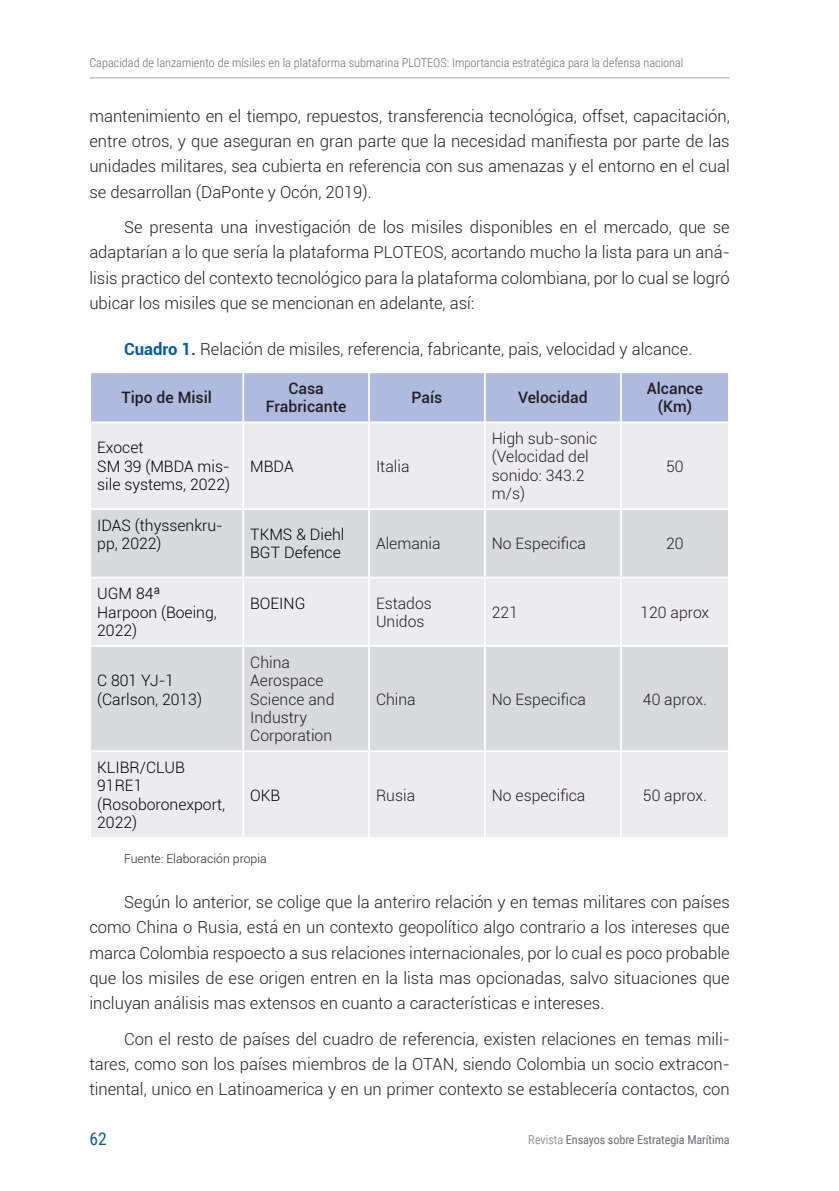
<style>
.page{position:relative;width:839px;height:1191px;background:#fff}
.page>*{position:absolute;margin:0;border:0;box-sizing:border-box;transform-origin:0 0}
.t1{font:17.5px "Roboto Condensed";color:#015aaa}
.PARRAFOS{font:300 16.62px/25.4px "Roboto";color:#231f20;text-align:justify}
.PRIMER_PARRAFO{font:300 15.75px/18.4px "Roboto";color:#231f20}
.PRIMER_PARRAFO-2{font:300 15.75px/18.4px "Roboto";color:#000}
.PRIMER_PARRAFO-3{font:500 15.75px/18.4px "Roboto";color:#231f20;text-align:center}
.t2{font:300 12.25px "Roboto Condensed";color:#6c6d70}
.t3{font:12.25px "Roboto Condensed";letter-spacing:-.01em;color:#6c6d70}
.FUENTE_OK{font:300 12.25px "Roboto";color:#231f20}
.s1{font-weight:700;color:#015aaa}
.s2{font-weight:300}
</style>
<div class="page">
<hr style="left:89px;top:77px;width:640px;height:1px;background:#a8a9ad">
<div style="left:91px;top:373px;width:636px;height:48px;background:#aebade"></div>
<div style="left:91px;top:423px;width:636px;height:414px;background:#ececee"></div>
<svg style="left:91px;top:510px;width:636px;height:240px;background:#dedfe1"></svg>
<hr style="left:242px;top:373px;width:2px;height:48px;background:#fff">
<hr style="left:368px;top:373px;width:2px;height:48px;background:#fff">
<hr style="left:484px;top:373px;width:1px;height:48px;background:#fff">
<hr style="left:620px;top:373px;width:1px;height:48px;background:#fff">
<hr style="left:242px;top:423px;width:2px;height:85px;background:#fff">
<hr style="left:368px;top:423px;width:2px;height:85px;background:#fff">
<hr style="left:484px;top:423px;width:1px;height:85px;background:#fff">
<hr style="left:620px;top:423px;width:1px;height:85px;background:#fff">
<hr style="left:89px;top:508px;width:154px;height:2px;background:#fff">
<hr style="left:243px;top:508px;width:126px;height:2px;background:#fff">
<hr style="left:242px;top:510px;width:2px;height:67px;background:#fff">
<hr style="left:369px;top:508px;width:115px;height:2px;background:#fff">
<hr style="left:368px;top:510px;width:2px;height:67px;background:#fff">
<hr style="left:484px;top:508px;width:136px;height:2px;background:#fff">
<hr style="left:484px;top:510px;width:1px;height:67px;background:#fff">
<hr style="left:620px;top:508px;width:109px;height:2px;background:#fff">
<hr style="left:620px;top:510px;width:1px;height:67px;background:#fff">
<hr style="left:89px;top:577px;width:154px;height:1px;background:#fff">
<hr style="left:243px;top:577px;width:126px;height:1px;background:#fff">
<hr style="left:242px;top:578px;width:2px;height:67px;background:#fff">
<hr style="left:369px;top:577px;width:115px;height:1px;background:#fff">
<hr style="left:368px;top:578px;width:2px;height:67px;background:#fff">
<hr style="left:484px;top:577px;width:136px;height:1px;background:#fff">
<hr style="left:484px;top:578px;width:1px;height:67px;background:#fff">
<hr style="left:620px;top:577px;width:109px;height:1px;background:#fff">
<hr style="left:620px;top:578px;width:1px;height:67px;background:#fff">
<hr style="left:89px;top:645px;width:154px;height:2px;background:#fff">
<hr style="left:243px;top:645px;width:126px;height:2px;background:#fff">
<hr style="left:242px;top:647px;width:2px;height:103px;background:#fff">
<hr style="left:369px;top:645px;width:115px;height:2px;background:#fff">
<hr style="left:368px;top:647px;width:2px;height:103px;background:#fff">
<hr style="left:484px;top:645px;width:136px;height:2px;background:#fff">
<hr style="left:484px;top:647px;width:1px;height:103px;background:#fff">
<hr style="left:620px;top:645px;width:109px;height:2px;background:#fff">
<hr style="left:620px;top:647px;width:1px;height:103px;background:#fff">
<hr style="left:89px;top:750px;width:154px;height:2px;background:#fff">
<hr style="left:243px;top:750px;width:126px;height:2px;background:#fff">
<hr style="left:242px;top:752px;width:2px;height:85px;background:#fff">
<hr style="left:369px;top:750px;width:115px;height:2px;background:#fff">
<hr style="left:368px;top:752px;width:2px;height:85px;background:#fff">
<hr style="left:484px;top:750px;width:136px;height:2px;background:#fff">
<hr style="left:484px;top:752px;width:1px;height:85px;background:#fff">
<hr style="left:620px;top:750px;width:109px;height:2px;background:#fff">
<hr style="left:620px;top:752px;width:1px;height:85px;background:#fff">
<p class="t2" style="left:89px;top:54px;width:595px">Capacidad de lanzamiento de mísiles en la plataforma submarina PLOTEOS: Importancia estratégica para la defensa nacional</p>
<p class="PARRAFOS" style="left:89px;top:102px;width:642px">mantenimiento en el tiempo, repuestos, transferencia tecnológica, offset, capacitación, entre otros, y que aseguran en gran parte que la necesidad manifiesta por parte de las unidades militares, sea cubierta en referencia con sus amenazas y el entorno en el cual se desarrollan (DaPonte y Ocón, 2019).</p>
<p class="PARRAFOS" style="left:89px;top:214px;width:641px;text-indent:35px">Se presenta una investigación de los misiles disponibles en el mercado, que se adaptarían a lo que sería la plataforma PLOTEOS, acortando mucho la lista para un aná&shy;lisis practico del contexto tecnológico para la plataforma colombiana, por lo cual se logró ubicar los misiles que se mencionan en adelante, así:</p>
<p class="PARRAFOS" style="left:124px;top:335px;width:569px"><span class="s1">Cuadro 1.</span> Relación de misiles, referencia, fabricante, pais, velocidad y alcance.</p>
<p class="PRIMER_PARRAFO-3" style="left:121px;top:388px;width:92px">Tipo de Misil</p>
<p class="PRIMER_PARRAFO-3" style="left:266px;top:379px;width:82px">Casa<br>Frabricante</p>
<p class="PRIMER_PARRAFO-3" style="left:411px;top:388px;width:32px">País</p>
<p class="PRIMER_PARRAFO-3" style="left:518px;top:388px;width:71px">Velocidad</p>
<p class="PRIMER_PARRAFO-3" style="left:646px;top:379px;width:58px">Alcance</p>
<p class="PRIMER_PARRAFO-3" style="left:657px;top:397px;width:36px">(Km)</p>
<p class="PRIMER_PARRAFO-2" style="left:97px;top:438px;width:48px">Exocet</p>
<p class="PRIMER_PARRAFO-2" style="left:97px;top:456px;width:134px">SM 39 (MBDA mis&shy;sile systems, 2022)</p>
<p class="PRIMER_PARRAFO-2" style="left:250px;top:456px;width:45px">MBDA</p>
<p class="PRIMER_PARRAFO" style="left:376px;top:456px;width:35px">Italia</p>
<p class="PRIMER_PARRAFO" style="left:491px;top:429px;width:107px">High sub-sonic</p>
<p class="PRIMER_PARRAFO" style="left:491px;top:447px;width:98px">(Velocidad del sonido: 343.2 m/s)</p>
<p class="PRIMER_PARRAFO" style="left:666px;top:456px;width:19px">50</p>
<p class="PRIMER_PARRAFO-2" style="left:97px;top:515px;width:127px">IDAS (thyssenkru&shy;pp, 2022)</p>
<p class="PRIMER_PARRAFO-2" style="left:250px;top:525px;width:96px">TKMS &amp; Diehl</p>
<p class="PRIMER_PARRAFO-2" style="left:250px;top:543px;width:92px">BGT Defence</p>
<p class="PRIMER_PARRAFO" style="left:376px;top:534px;width:66px">Alemania</p>
<p class="PRIMER_PARRAFO" style="left:491px;top:534px;width:96px">No Especifica</p>
<p class="PRIMER_PARRAFO" style="left:666px;top:534px;width:19px">20</p>
<p class="PRIMER_PARRAFO-2" style="left:97px;top:584px;width:65px">UGM 84ª</p>
<p class="PRIMER_PARRAFO-2" style="left:97px;top:602px;width:121px">Harpoon (Boeing,<br>2022)</p>
<p class="PRIMER_PARRAFO-2" style="left:97px;top:671px;width:106px">C 801 YJ-1 (Carlson, 2013)</p>
<p class="PRIMER_PARRAFO-2" style="left:250px;top:593px;width:57px">BOEING</p>
<p class="PRIMER_PARRAFO" style="left:376px;top:593px;width:57px">Estados<br>Unidos</p>
<p class="PRIMER_PARRAFO" style="left:491px;top:602px;width:28px">221</p>
<p class="PRIMER_PARRAFO" style="left:640px;top:602px;width:70px">120 aprox</p>
<p class="PRIMER_PARRAFO" style="left:250px;top:652px;width:86px">China<br>Aerospace<br>Science and<br>Industry<br>Corporation</p>
<p class="PRIMER_PARRAFO" style="left:376px;top:689px;width:41px">China</p>
<p class="PRIMER_PARRAFO" style="left:491px;top:689px;width:96px">No Especifica</p>
<p class="PRIMER_PARRAFO" style="left:642px;top:689px;width:65px">40 aprox.</p>
<p class="PRIMER_PARRAFO-2" style="left:97px;top:757px;width:89px">KLIBR/CLUB</p>
<p class="PRIMER_PARRAFO-2" style="left:97px;top:776px;width:129px">91RE1 (Rosoboronexport,<br>2022)</p>
<p class="PRIMER_PARRAFO-2" style="left:250px;top:785px;width:32px">OKB</p>
<p class="PRIMER_PARRAFO" style="left:376px;top:785px;width:41px">Rusia</p>
<p class="PRIMER_PARRAFO" style="left:491px;top:785px;width:95px">No especifica</p>
<p class="PRIMER_PARRAFO" style="left:642px;top:785px;width:65px">50 aprox.</p>
<p class="FUENTE_OK" style="left:124px;top:849px;width:144px">Fuente: Elaboración propia</p>
<p class="PARRAFOS" style="left:89px;top:888px;width:641px;text-indent:35px">Según lo anterior, se colige que la anteriro relación y en temas militares con países como China o Rusia, está en un contexto geopolítico algo contrario a los intereses que marca Colombia respoecto a sus relaciones internacionales, por lo cual es poco probable que los misiles de ese origen entren en la lista mas opcionadas, salvo situaciones que incluyan análisis mas extensos en cuanto a características e intereses.</p>
<p class="PARRAFOS" style="left:89px;top:1025px;width:641px;text-indent:35px">Con el resto de países del cuadro de referencia, existen relaciones en temas mili&shy;tares, como son los países miembros de la OTAN, siendo Colombia un socio extracon&shy;tinental, unico en Latinoamerica y en un primer contexto se establecería contactos, con</p>
<p class="t1" style="left:89px;top:1126px;width:19px">62</p>
<p class="t3" style="left:528px;top:1131px;width:203px"><span class="s2">Revista</span> Ensayos sobre Estrategia Marítima</p>
</div>
